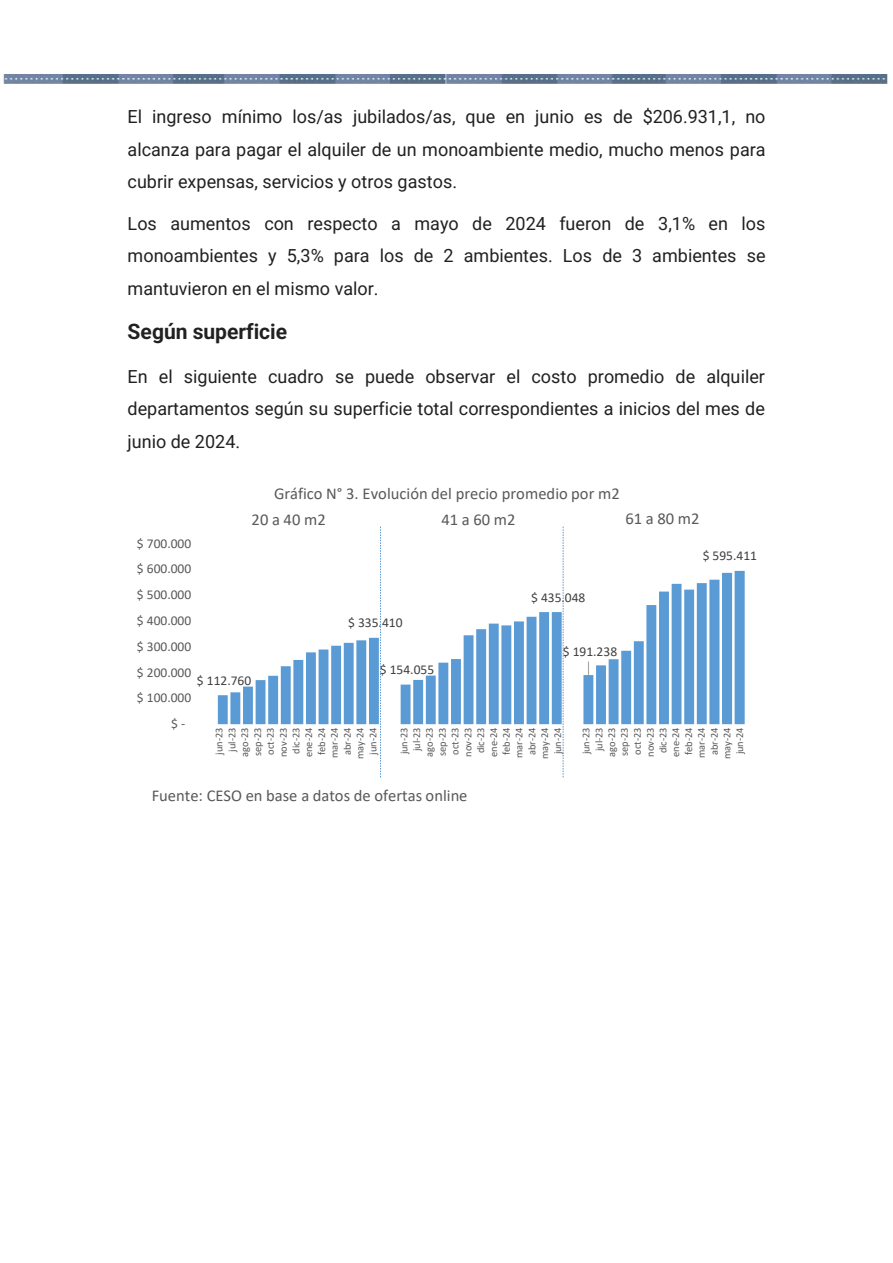
<style>
.page{position:relative;width:893px;height:1263px;background:#fff}
.page>*{position:absolute;margin:0;border:0;box-sizing:border-box;transform-origin:0 0}
.t1{font:700 21px "Roboto";color:#212121}
.t2{font:18px/32.4px "Roboto";color:#212121;text-align:justify}
.t3{font:16.65px "Calibri";color:#595959}
.t4{font:16.5px/26.7px "Calibri";color:#595959}
.t5{font:13.5px "Calibri";color:#595959}
.t6{font:13.5px "Calibri";color:#404040}
.t7{font:10.5px/12.8px "Calibri";letter-spacing:-.005em;color:#595959;text-align:right}
</style>
<div class="page">
<img style="left:3px;top:74px;width:885px;height:9px">
<svg style="left:656px;top:571px;width:89px;height:153px;fill:#5b9bd5"></svg>
<svg style="left:218px;top:527px;width:438px;height:250px"></svg>
<p class="t2" style="left:128px;top:101px;width:639px">El ingreso mínimo los/as jubilados/as, que en junio es de $206.931,1, no alcanza para pagar el alquiler de un monoambiente medio, mucho menos para cubrir expensas, servicios y otros gastos.</p>
<p class="t2" style="left:128px;top:207px;width:640px">Los aumentos con respecto a mayo de 2024 fueron de 3,1% en los monoambientes y 5,3% para los de 2 ambientes. Los de 3 ambientes se mantuvieron en el mismo valor.</p>
<p class="t1" style="left:128px;top:319px;width:161px">Según superficie</p>
<p class="t2" style="left:128px;top:360px;width:639px">En el siguiente cuadro se puede observar el costo promedio de alquiler departamentos según su superficie total correspondientes a inicios del mes de junio de 2024.</p>
<p class="t5" style="left:137px;top:537px;width:56px">$ 700.000</p>
<p class="t5" style="left:137px;top:563px;width:56px">$ 600.000</p>
<p class="t5" style="left:137px;top:589px;width:56px">$ 500.000</p>
<p class="t5" style="left:137px;top:615px;width:56px">$ 400.000</p>
<p class="t5" style="left:137px;top:641px;width:56px">$ 300.000</p>
<p class="t4" style="left:252px;top:481px;width:370px;text-indent:22px">Gráfico N° 3. Evolución del precio promedio por m2<br>20 a 40 m2</p>
<p class="t4" style="left:441px;top:508px;width:76px">41 a 60 m2</p>
<p class="t3" style="left:625px;top:512px;width:76px">61 a 80 m2</p>
<p class="t6" style="left:348px;top:617px;width:56px">$ 335.410</p>
<p class="t6" style="left:531px;top:592px;width:56px">$ 435.048</p>
<p class="t6" style="left:563px;top:645px;width:56px">$ 191.238</p>
<p class="t6" style="left:703px;top:550px;width:56px">$ 595.411</p>
<p class="t5" style="left:137px;top:666px;width:56px">$ 200.000</p>
<p class="t6" style="left:197px;top:675px;width:56px">$ 112.760</p>
<p class="t5" style="left:137px;top:692px;width:56px">$ 100.000</p>
<p class="t6" style="left:380px;top:664px;width:56px">$ 154.055</p>
<p class="t5" style="left:171px;top:718px;width:16px">$ -</p>
<p class="t7" style="left:214px;top:759px;width:33px;rotate:-90deg">jun-23 jul-23 ago-23 sep-23 oct-23 nov-23 dic-23 ene-24 feb-24 mar-24 abr-24 may-24 jun-24</p>
<p class="t7" style="left:398px;top:759px;width:33px;rotate:-90deg">jun-23 jul-23 ago-23 sep-23 oct-23 nov-23 dic-23 ene-24 feb-24 mar-24 abr-24 may-24 jun-24</p>
<p class="t7" style="left:581px;top:759px;width:33px;rotate:-90deg">jun-23 jul-23 ago-23 sep-23 oct-23 nov-23 dic-23 ene-24 feb-24 mar-24 abr-24 may-24 jun-24</p>
<p class="t4" style="left:152px;top:783px;width:317px">Fuente: CESO en base a datos de ofertas online</p>
</div>
